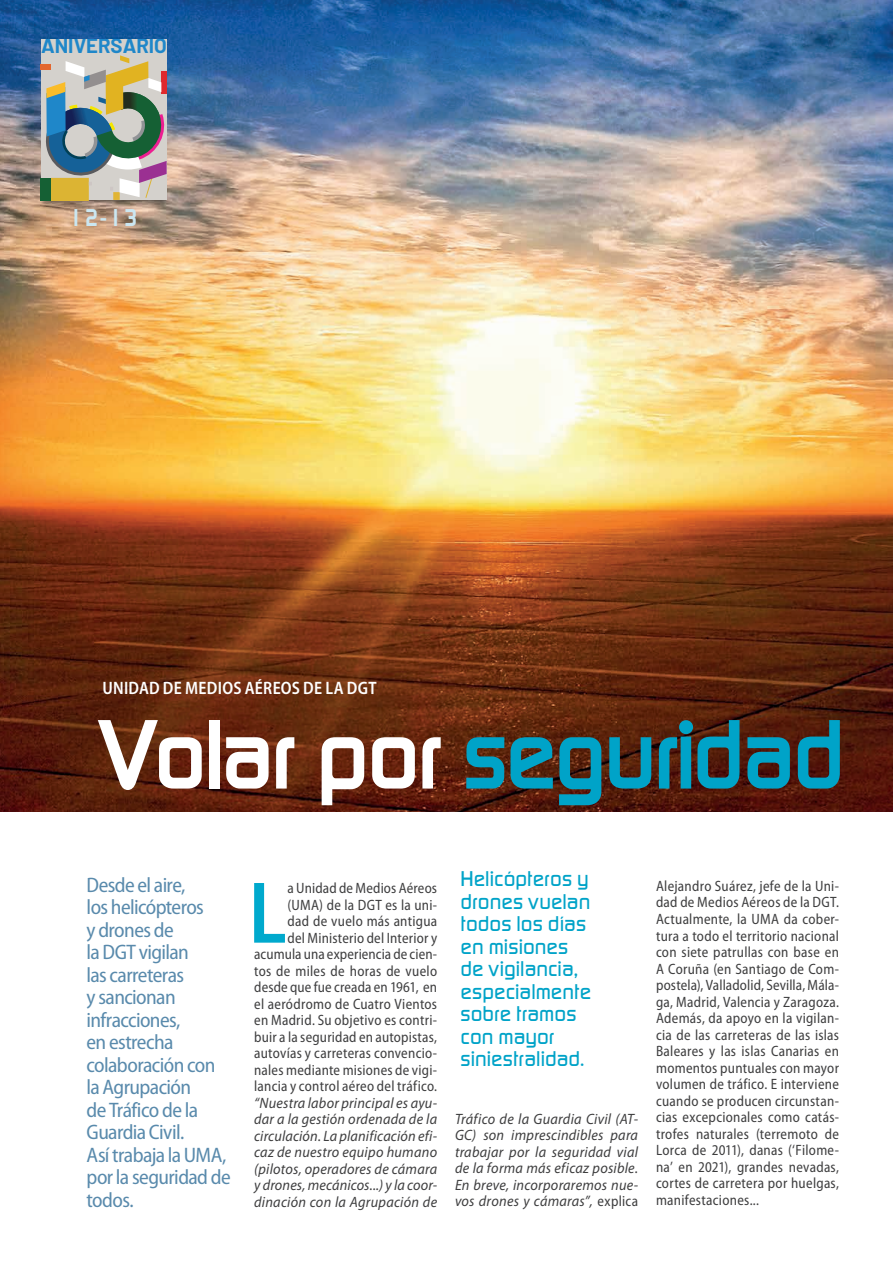
<style>
.page{position:relative;width:893px;height:1263px;background:#fff}
.page>*{position:absolute;margin:0;border:0;box-sizing:border-box;transform-origin:0 0}
.t1{font:700 96.9px "Modaerne";letter-spacing:-.04em;color:#00a3c8}
.CAPI_SP{font:600 semi-condensed 88.5px "Myriad Pro";color:#00a9cd;scale:.95 1}
.t2{font:700 24px "Modaerne";color:#cbe7f1;scale:.95 1}
.entradilla_SP{font:semi-condensed 21px/22.5px "Myriad Pro";letter-spacing:-.03em;color:#598aac}
.entradilla_SP-2{font:21px/22.5px "Modaerne";color:#00a3c8}
.t3{font:700 20.4px "Barlow";color:#1f87c9}
.antetitulo_SP{font:600 semi-condensed 18px "Myriad Pro";letter-spacing:.015em;color:#fff;scale:.95 1}
.CAPI_SP-2{font:semi-condensed 15px/16.5px "Myriad Pro";letter-spacing:.02em;color:#3e3e3f;text-align:right;scale:.95 1}
.CAPI_SP-3{font:italic 15px/16.5px "Myriad Pro";letter-spacing:.02em;color:#3e3e3f;text-align:justify;scale:.95 1}
.s1{color:#fff}
.s2{font-style:italic;font-stretch:normal}
.s3{font-style:normal;font-stretch:semi-condensed}
</style>
<div class="page">
<img style="left:0;top:0;width:892px;height:811px">
<div style="left:39px;top:188px;width:129px;height:20px;background:#231f20;opacity:.5"></div>
<div style="left:41px;top:39px;width:125px;height:161px;background:#d4d1cc"></div>
<div style="left:41px;top:178px;width:10px;height:22px;background:#156034"></div>
<div style="left:51px;top:178px;width:38px;height:22px;background:#dcb433"></div>
<div style="left:41px;top:65px;width:10px;height:5px;background:#e3662e"></div>
<svg style="left:43px;top:55px;width:123px;height:144px"></svg>
<p class="t3" style="left:41px;top:31px;width:127px">ANIVERSARIO</p>
<p class="t2" style="left:69px;top:205px;width:74px">12-13</p>
<p class="antetitulo_SP" style="left:102px;top:676px;width:290px">UNIDAD DE MEDIOS AÉREOS DE LA DGT</p>
<p class="t1" style="left:99px;top:701px;width:748px"><span class="s1">Volar por</span> seguridad</p>
<p class="entradilla_SP" style="left:87px;top:872px;width:130px">Desde el aire,<br>los helicópteros y drones de<br>la DGT vigilan<br>las carreteras<br>y sancionan infracciones,<br>en estrecha colaboración con la Agrupación de Tráfico de la<br>Guardia Civil.</p>
<p class="entradilla_SP" style="left:87px;top:1142px;width:145px">Así trabaja la UMA, por la seguridad de todos.</p>
<p class="CAPI_SP" style="left:248px;top:857px;width:42px">L</p>
<p class="CAPI_SP-2" style="left:254px;top:879px;width:194px">a Unidad de Medios Aéreos (UMA) de la DGT es la uni-<br>dad de vuelo más antigua<br>del Ministerio del Interior y acumula una experiencia de cien&shy;tos de miles de horas de vuelo desde que fue creada en 1961, en el aeródromo de Cuatro Vientos en Madrid. Su objetivo es contri&shy;buir a la seguridad en autopistas, autovías y carreteras convencio&shy;nales mediante misiones de vigi&shy;lancia y control aéreo del tráfico. <span class="s2">“Nuestra labor principal es ayu&shy;dar a la gestión ordenada de la circulación. La planificación efi&shy;caz de nuestro equipo humano (pilotos, operadores de cámara y drones, mecánicos...) y la coor&shy;dinación con la Agrupación de</span></p>
<p class="entradilla_SP-2" style="left:460px;top:867px;width:132px">Helicópteros y drones vuelan todos los días en misiones de vigilancia, especialmente sobre tramos con mayor siniestralidad.</p>
<p class="CAPI_SP-3" style="left:455px;top:1110px;width:194px">Tráfico de la Guardia Civil (AT-GC) son imprescindibles para trabajar por la seguridad vial de la forma más eficaz posible.<br>En breve, incorporaremos nue&shy;vos drones y cámaras”, <span class="s3">explica</span></p>
<p class="CAPI_SP-2" style="left:656px;top:877px;width:194px;text-align:left">Alejandro Suárez, jefe de la Uni&shy;dad de Medios Aéreos de la DGT.</p>
<p class="CAPI_SP-2" style="left:656px;top:910px;width:194px;text-align:justify">Actualmente, la UMA da cober&shy;tura a todo el territorio nacional con siete patrullas con base en A Coruña (en Santiago de Com&shy;postela), Valladolid, Sevilla, Mála&shy;ga, Madrid, Valencia y Zaragoza.<br>Además, da apoyo en la vigilan&shy;cia de las carreteras de las islas Baleares y las islas Canarias en momentos puntuales con mayor volumen de tráfico. E interviene cuando se producen circunstan&shy;cias excepcionales como catás&shy;trofes naturales (terremoto de Lorca de 2011), danas (‘Filome&shy;na’ en 2021), grandes nevadas, cortes de carretera por huelgas, manifestaciones...</p>
</div>
